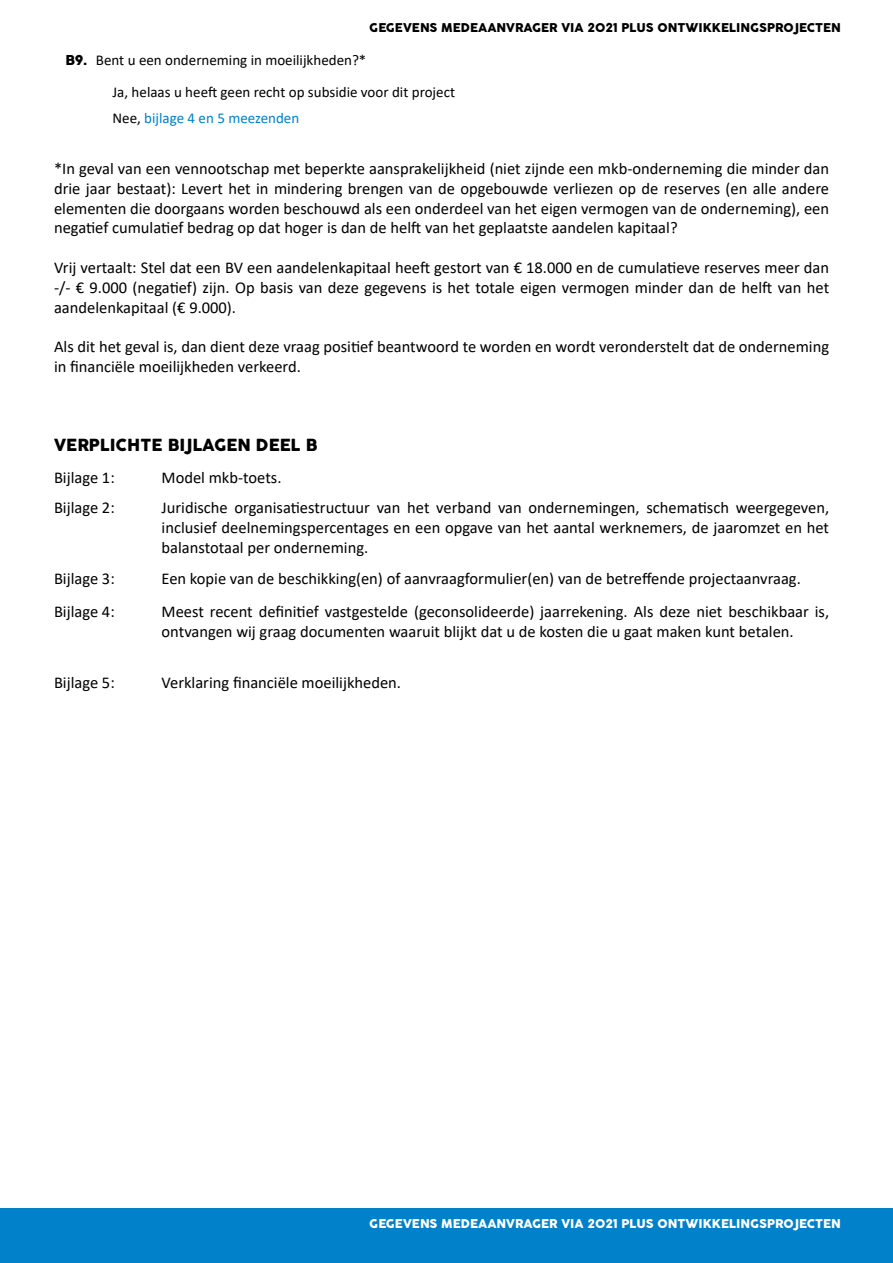
<style>
.page{position:relative;width:893px;height:1263px;background:#fff}
.page>*{position:absolute;margin:0;border:0;box-sizing:border-box;transform-origin:0 0}
.t1{font:16.5px/19.8px "Calibri";color:#000;text-align:justify}
.t2{font:16.5px "Cocogoose Pro";color:#000}
.t3{font:15px "Calibri";color:#000}
.t4{font:15px "Calibri";color:#0081c9}
.t5{font:13.5px "Cocogoose Pro";color:#000}
.t6{font:12px "Cocogoose Pro";color:#000}
.t7{font:12px "Cocogoose Pro";color:#fff}
.s1{color:#000}
</style>
<div class="page">
<div style="left:0;top:1209px;width:893px;height:54px;background:#0081c9"></div>
<p class="t6" style="left:369px;top:19px;width:473px">GEGEVENS MEDEAANVRAGER VIA 2021 PLUS ONTWIKKELINGSPROJECTEN</p>
<p class="t5" style="left:65px;top:51px;width:24px">B9.</p>
<p class="t3" style="left:96px;top:50px;width:272px">Bent u een onderneming in moeilijkheden?*</p>
<p class="t3" style="left:113px;top:81px;width:344px">Ja, helaas u heeft geen recht op subsidie voor dit project</p>
<p class="t4" style="left:113px;top:108px;width:188px"><span class="s1">Nee,</span> bijlage 4 en 5 meezenden</p>
<p class="t1" style="left:54px;top:158px;width:777px">*In geval van een vennootschap met beperkte aansprakelijkheid (niet zijnde een mkb-onderneming die minder dan drie jaar bestaat): Levert het in mindering brengen van de opgebouwde verliezen op de reserves (en alle andere elementen die doorgaans worden beschouwd als een onderdeel van het eigen vermogen van de onderneming), een negatief cumulatief bedrag op dat hoger is dan de helft van het geplaatste aandelen kapitaal?</p>
<p class="t1" style="left:54px;top:257px;width:777px">Vrij vertaalt: Stel dat een BV een aandelenkapitaal heeft gestort van € 18.000 en de cumulatieve reserves meer dan -/- € 9.000 (negatief) zijn. Op basis van deze gegevens is het totale eigen vermogen minder dan de helft van het aandelenkapitaal (€ 9.000).</p>
<p class="t1" style="left:54px;top:336px;width:777px">Als dit het geval is, dan dient deze vraag positief beantwoord te worden en wordt veronderstelt dat de onderneming in financiële moeilijkheden verkeerd.</p>
<p class="t2" style="left:54px;top:434px;width:265px">VERPLICHTE BIJLAGEN DEEL B</p>
<p class="t1" style="left:54px;top:467px;width:62px">Bijlage 1:</p>
<p class="t1" style="left:162px;top:467px;width:121px">Model mkb-toets.</p>
<p class="t1" style="left:54px;top:497px;width:62px">Bijlage 2:</p>
<p class="t1" style="left:162px;top:497px;width:669px">Juridische organisatiestructuur van het verband van ondernemingen, schematisch weergegeven, inclusief deelnemingspercentages en een opgave van het aantal werknemers, de jaaromzet en het balanstotaal per onderneming.</p>
<p class="t1" style="left:54px;top:568px;width:62px">Bijlage 3:</p>
<p class="t1" style="left:162px;top:568px;width:641px">Een kopie van de beschikking(en) of aanvraagformulier(en) van de betreffende projectaanvraag.</p>
<p class="t1" style="left:54px;top:601px;width:62px">Bijlage 4:</p>
<p class="t1" style="left:162px;top:601px;width:669px">Meest recent definitief vastgestelde (geconsolideerde) jaarrekening. Als deze niet beschikbaar is, ontvangen wij graag documenten waaruit blijkt dat u de kosten die u gaat maken kunt betalen.</p>
<p class="t1" style="left:54px;top:673px;width:62px">Bijlage 5:</p>
<p class="t1" style="left:162px;top:673px;width:241px">Verklaring financiële moeilijkheden.</p>
<p class="t7" style="left:369px;top:1216px;width:473px">GEGEVENS MEDEAANVRAGER VIA 2021 PLUS ONTWIKKELINGSPROJECTEN</p>
</div>
